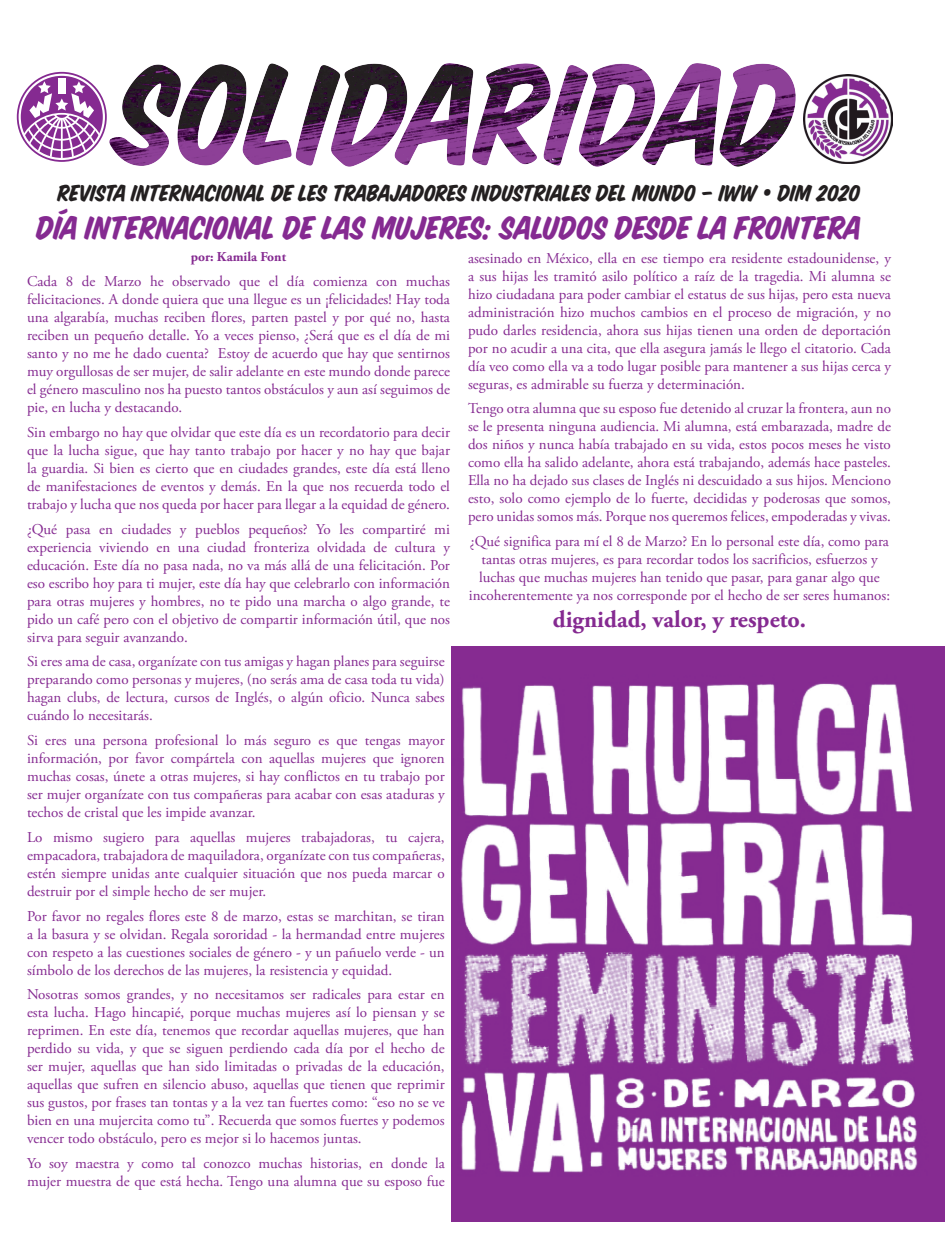
<style>
.page{position:relative;width:945px;height:1242px;background:#fff}
.page>*{position:absolute;margin:0;border:0;box-sizing:border-box;transform-origin:0 0}
.t1{font:36px "House Slant";letter-spacing:-.01em;color:#852a91}
.t2{font:25.5px "House Slant";letter-spacing:-.01em;color:#231f20}
.t3{font:700 24px "Adobe Garamond Pro";color:#852a91}
.t4{font:15px/18px "Adobe Garamond Pro";color:#852a91;text-align:justify}
.t5{font:700 13.5px "Adobe Garamond Pro";color:#852a91}
</style>
<div class="page">
<img style="left:110px;top:64px;width:685px;height:103px">
<div style="left:21px;top:76px;width:82px;height:82px;background:#852a91;border-radius:50%"></div>
<div style="left:22px;top:113px;width:80px;height:49px;border:2px solid #fff;border-radius:50%"></div>
<div style="left:17px;top:72px;width:90px;height:90px;border:2px solid #852a91;border-radius:50%"></div>
<svg style="left:26px;top:81px;width:71px;height:78px"></svg>
<div style="left:58px;top:78px;width:7px;height:16px;background:#fff"></div>
<img style="left:452px;top:647px;width:493px;height:575px">
<img style="left:804px;top:75px;width:88px;height:88px">
<h2 class="t2" style="left:57px;top:178px;width:805px">REVISTA INTERNACIONAL DE LES TRABAJADORES INDUSTRIALES DEL MUNDO – IWW • DIM 2020</h2>
<h1 class="t1" style="left:37px;top:205px;width:826px">DÍA INTERNACIONAL DE LAS MUJERES: SALUDOS DESDE LA FRONTERA</h1>
<p class="t5" style="left:191px;top:249px;width:97px">por: Kamila Font</p>
<p class="t4" style="left:27px;top:273px;width:425px">Cada 8 de Marzo he observado que el día comienza con muchas felicitaciones. A donde quiera que una llegue es un ¡felicidades! Hay toda una algarabía, muchas reciben flores, parten pastel y por qué no, hasta reciben un pequeño detalle. Yo a veces pienso, ¿Será que es el día de mi santo y no me he dado cuenta? Estoy de acuerdo que hay que sentirnos muy orgullosas de ser mujer, de salir adelante en este mundo donde parece el género masculino nos ha puesto tantos obstáculos y aun así seguimos de pie, en lucha y destacando.</p>
<p class="t4" style="left:27px;top:424px;width:425px">Sin embargo no hay que olvidar que este día es un recordatorio para decir que la lucha sigue, que hay tanto trabajo por hacer y no hay que bajar la guardia. Si bien es cierto que en ciudades grandes, este día está lleno de manifestaciones de eventos y demás. En la que nos recuerda todo el trabajo y lucha que nos queda por hacer para llegar a la equidad de género.</p>
<p class="t4" style="left:27px;top:520px;width:425px">¿Qué pasa en ciudades y pueblos pequeños? Yo les compartiré mi experiencia viviendo en una ciudad fronteriza olvidada de cultura y educación. Este día no pasa nada, no va más allá de una felicitación. Por eso escribo hoy para ti mujer, este día hay que celebrarlo con información para otras mujeres y hombres, no te pido una marcha o algo grande, te pido un café pero con el objetivo de compartir información útil, que nos sirva para seguir avanzando.</p>
<p class="t4" style="left:27px;top:653px;width:419px">Si eres ama de casa, organízate con tus amigas y hagan planes para seguirse preparando como personas y mujeres, (no serás ama de casa toda tu vida) hagan clubs, de lectura, cursos de Inglés, o algún oficio. Nunca sabes cuándo lo necesitarás.</p>
<p class="t4" style="left:27px;top:732px;width:419px">Si eres una persona profesional lo más seguro es que tengas mayor información, por favor compártela con aquellas mujeres que ignoren muchas cosas, únete a otras mujeres, si hay conflictos en tu trabajo por ser mujer organízate con tus compañeras para acabar con esas ataduras y techos de cristal que les impide avanzar.</p>
<p class="t4" style="left:27px;top:829px;width:419px">Lo mismo sugiero para aquellas mujeres trabajadoras, tu cajera, empacadora, trabajadora de maquiladora, organízate con tus compañeras, estén siempre unidas ante cualquier situación que nos pueda marcar o destruir por el simple hecho de ser mujer.</p>
<p class="t4" style="left:27px;top:907px;width:419px">Por favor no regales flores este 8 de marzo, estas se marchitan, se tiran a la basura y se olvidan. Regala sororidad - la hermandad entre mujeres con respeto a las cuestiones sociales de género - y un pañuelo verde - un símbolo de los derechos de las mujeres, la resistencia y equidad.</p>
<p class="t4" style="left:27px;top:986px;width:419px">Nosotras somos grandes, y no necesitamos ser radicales para estar en esta lucha. Hago hincapié, porque muchas mujeres así lo piensan y se reprimen. En este día, tenemos que recordar aquellas mujeres, que han perdido su vida, y que se siguen perdiendo cada día por el hecho de ser mujer, aquellas que han sido limitadas o privadas de la educación, aquellas que sufren en silencio abuso, aquellas que tienen que reprimir sus gustos, por frases tan tontas y a la vez tan fuertes como: “eso no se ve bien en una mujercita como tu”. Recuerda que somos fuertes y podemos vencer todo obstáculo, pero es mejor si lo hacemos juntas.</p>
<p class="t4" style="left:27px;top:1155px;width:419px">Yo soy maestra y como tal conozco muchas historias, en donde la mujer muestra de que está hecha. Tengo una alumna que su esposo fue</p>
<p class="t4" style="left:468px;top:249px;width:425px">asesinado en México, ella en ese tiempo era residente estadounidense, y a sus hijas les tramitó asilo político a raíz de la tragedia. Mi alumna se hizo ciudadana para poder cambiar el estatus de sus hijas, pero esta nueva administración hizo muchos cambios en el proceso de migración, y no pudo darles residencia, ahora sus hijas tienen una orden de deportación por no acudir a una cita, que ella asegura jamás le llego el citatorio. Cada día veo como ella va a todo lugar posible para mantener a sus hijas cerca y seguras, es admirable su fuerza y determinación.</p>
<p class="t4" style="left:468px;top:400px;width:425px">Tengo otra alumna que su esposo fue detenido al cruzar la frontera, aun no se le presenta ninguna audiencia. Mi alumna, está embarazada, madre de dos niños y nunca había trabajado en su vida, estos pocos meses he visto como ella ha salido adelante, ahora está trabajando, además hace pasteles.<br>Ella no ha dejado sus clases de Inglés ni descuidado a sus hijos. Menciono esto, solo como ejemplo de lo fuerte, decididas y poderosas que somos, pero unidas somos más. Porque nos queremos felices, empoderadas y vivas.</p>
<p class="t4" style="left:469px;top:533px;width:423px;text-align:center">¿Qué significa para mí el 8 de Marzo? En lo personal este día, como para tantas otras mujeres, es para recordar todos los sacrificios, esfuerzos y luchas que muchas mujeres han tenido que pasar, para ganar algo que incoherentemente ya nos corresponde por el hecho de ser seres humanos:</p>
<h3 class="t3" style="left:553px;top:605px;width:255px">dignidad, valor, y respeto.</h3>
</div>
